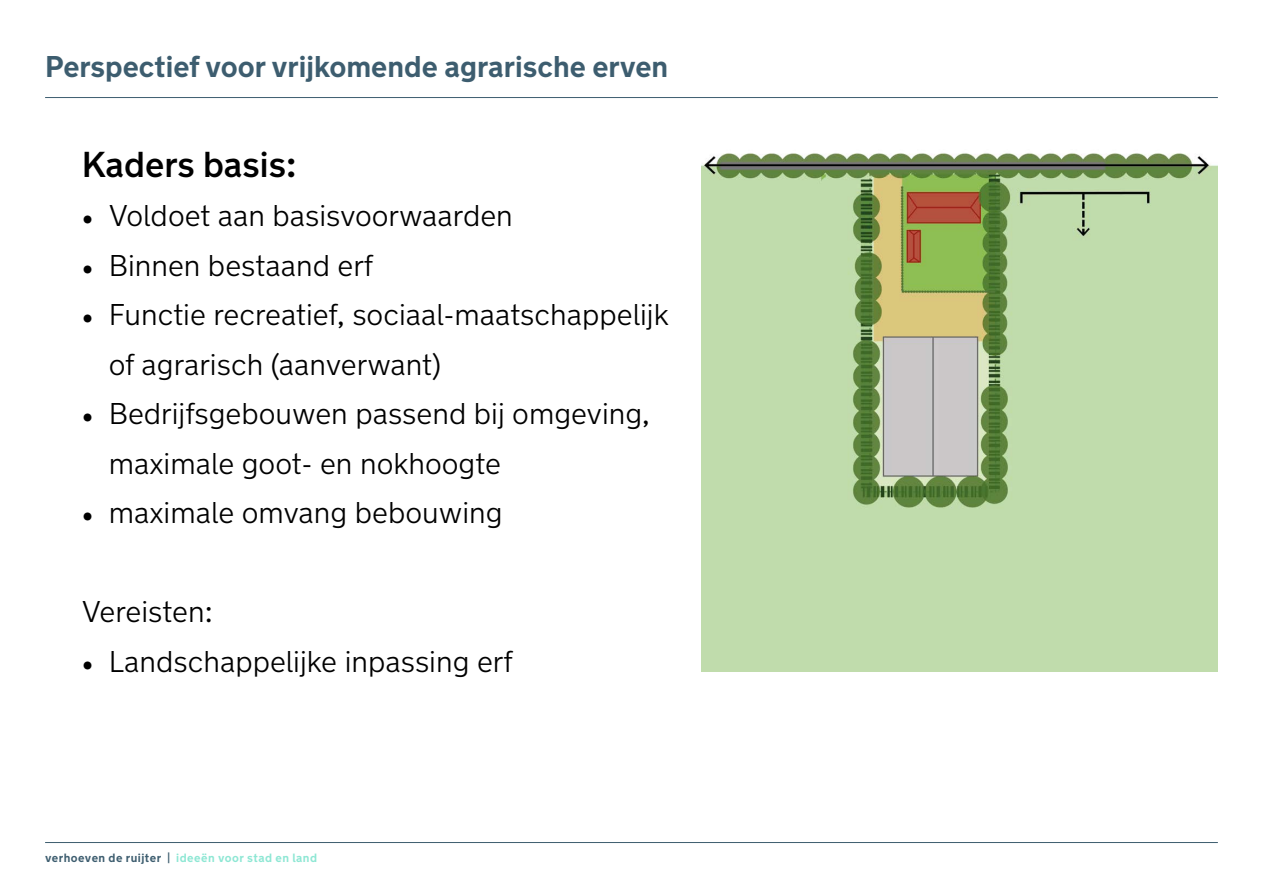
<style>
.page{position:relative;width:1263px;height:893px;background:#fff}
.page>*{position:absolute;margin:0;border:0;box-sizing:border-box;transform-origin:0 0}
.t1{font:500 36px "New Transport";color:#000}
.t2{font:300 30px/49.5px "New Transport";color:#000}
.t3{font:700 30px "New Transport";color:#3d5d6f}
.t4{font:700 12px "New Transport";letter-spacing:.04em;color:#8ee7d4}
.s1{font-family:"Minion Pro";font-weight:400}
.s2{color:#3d5d6f}
</style>
<div class="page">
<hr style="left:45px;top:842px;width:1173px;height:1px;background:#3d5d6f">
<hr style="left:45px;top:97px;width:1173px;height:1px;background:#3d5d6f">
<img style="left:701px;top:153px;width:517px;height:518px">
<p class="t3" style="left:45px;top:47px;width:625px">Perspectief voor vrijkomende agrarische erven</p>
<p class="t1" style="left:82px;top:142px;width:216px">Kaders basis:</p>
<p class="t2" style="left:82px;top:191px;width:433px"><span class="s1">•</span> Voldoet aan basisvoorwaarden</p>
<p class="t2" style="left:82px;top:241px;width:293px"><span class="s1">•</span> Binnen bestaand erf</p>
<p class="t2" style="left:109px;top:290px;width:561px;text-indent:-27px"><span class="s1">•</span> Functie recreatief, sociaal-maatschappelijk of agrarisch (aanverwant)</p>
<p class="t2" style="left:109px;top:389px;width:543px;text-indent:-27px"><span class="s1">•</span> Bedrijfsgebouwen passend bij omgeving, maximale goot- en nokhoogte</p>
<p class="t2" style="left:82px;top:488px;width:422px"><span class="s1">•</span> maximale omvang bebouwing</p>
<p class="t2" style="left:82px;top:587px;width:133px">Vereisten:</p>
<p class="t2" style="left:82px;top:637px;width:433px"><span class="s1">•</span> Landschappelijke inpassing erf</p>
<p class="t4" style="left:45px;top:850px;width:274px"><span class="s2">verhoeven de ruijter |</span> ideeën voor stad en land</p>
</div>
